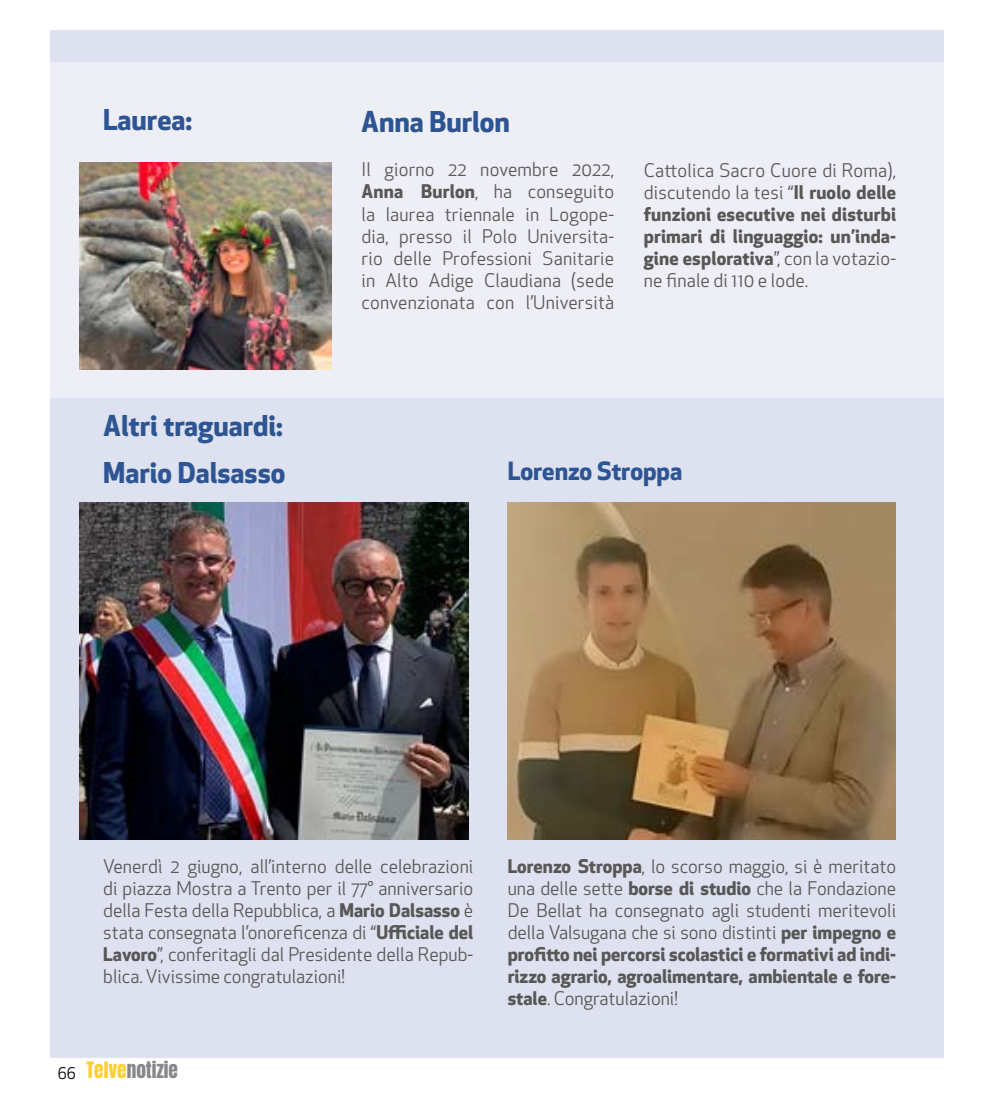
<style>
.page{position:relative;width:993px;height:1117px;background:#fff}
.page>*{position:absolute;margin:0;border:0;box-sizing:border-box;transform-origin:0 0}
.t1{font:700 28px "Apex New";color:#2e5593}
.t2{font:700 24.5px "Apex New";color:#2e5593}
.t3{font:19.25px "Anton";color:#878787}
.t4{font:18.38px/22.1px "Apex New";color:#575756;text-align:justify}
.t5{font:700 18.38px/22.1px "Apex New";letter-spacing:.01em;color:#575756;text-align:justify}
.s1{font-weight:700}
.s2{font-weight:400}
.s3{font-family:"Apex New";font-size:15.75px;color:#000}
.s4{color:#ffce32}
</style>
<div class="page">
<div style="left:50px;top:30px;width:893px;height:1027px;background:#dee1ef"></div>
<div style="left:50px;top:62px;width:893px;height:335px;background:#eeeff6"></div>
<img style="left:79px;top:162px;width:253px;height:207px">
<img style="left:507px;top:502px;width:388px;height:337px">
<img style="left:80px;top:502px;width:388px;height:337px">
<h1 class="t1" style="left:103px;top:100px;width:91px">Laurea:</h1>
<h1 class="t1" style="left:361px;top:101px;width:150px">Anna Burlon</h1>
<p class="t4" style="left:361px;top:159px;width:254px">Il giorno 22 novembre 2022, <span class="s1">Anna Burlon</span>, ha conseguito la laurea triennale in Logope&shy;dia, presso il Polo Universita&shy;rio delle Professioni Sanitarie in Alto Adige Claudiana (sede convenzionata con l’Università</p>
<p class="t5" style="left:643px;top:158px;width:254px"><span class="s2">Cattolica Sacro Cuore di Roma), discutendo la tesi “</span>Il ruolo delle funzioni esecutive nei disturbi primari di linguaggio: un’inda&shy;gine esplorativa<span class="s2">”, con la votazio&shy;ne finale di 110 e lode.</span></p>
<h1 class="t1" style="left:103px;top:405px;width:181px">Altri traguardi:</h1>
<h1 class="t1" style="left:103px;top:452px;width:184px">Mario Dalsasso</h1>
<h2 class="t2" style="left:507px;top:453px;width:176px">Lorenzo Stroppa</h2>
<p class="t4" style="left:103px;top:854px;width:371px">Venerdì 2 giugno, all’interno delle celebrazioni di piazza Mostra a Trento per il 77° anniversario della Festa della Repubblica, a <span class="s1">Mario Dalsasso</span> è stata consegnata l’onoreficenza di “<span class="s1">Ufficiale del Lavoro</span>”, conferitagli dal Presidente della Repub&shy;blica. Vivissime congratulazioni!</p>
<p class="t3" style="left:58px;top:1059px;width:122px"><span class="s3">66</span> <span class="s4">Telve</span>notizie</p>
<p class="t4" style="left:507px;top:854px;width:390px"><span class="s1">Lorenzo Stroppa</span>, lo scorso maggio, si è meritato una delle sette <span class="s1">borse di studio</span> che la Fondazione De Bellat ha consegnato agli studenti meritevoli della Valsugana che si sono distinti <span class="s1">per impegno e profitto nei percorsi scolastici e formativi ad indi&shy;rizzo agrario, agroalimentare, ambientale e fore&shy;stale</span>. Congratulazioni!</p>
</div>
